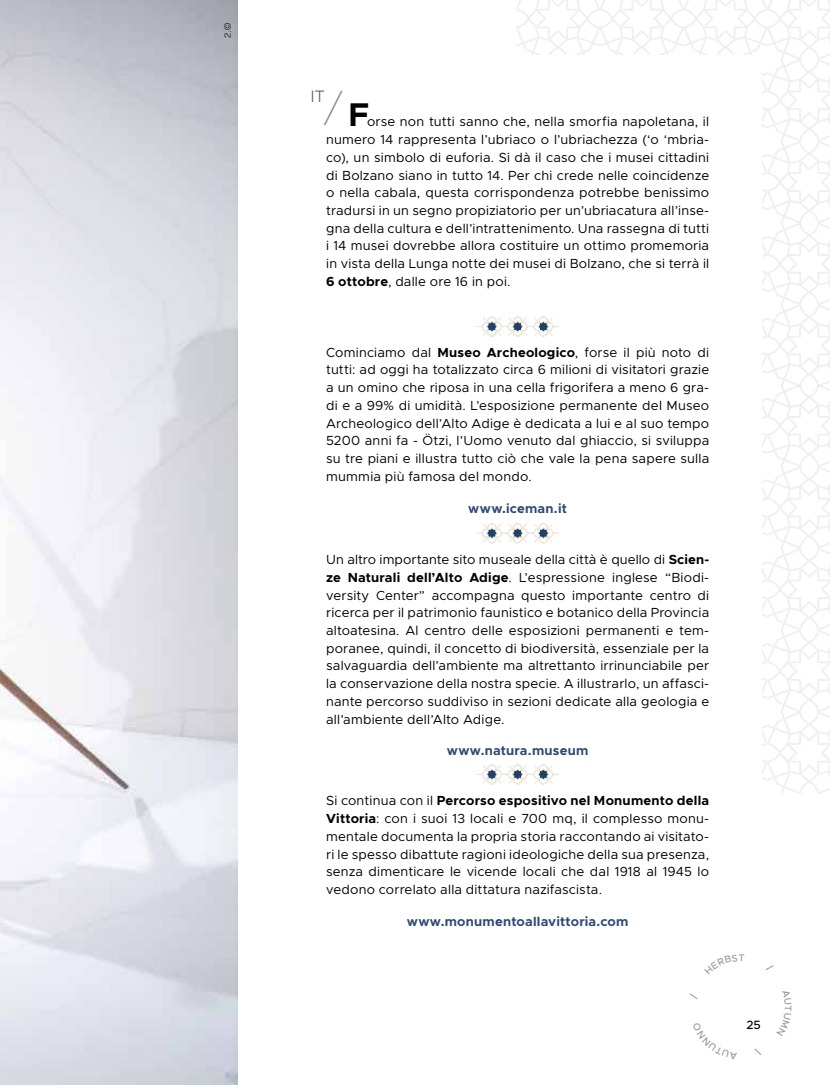
<style>
.page{position:relative;width:830px;height:1085px;background:#fff}
.page>*{position:absolute;margin:0;border:0;box-sizing:border-box;transform-origin:0 0}
.t1{font:100 42px "Metropolis";color:#8d8c8c}
.t2{font:300 16.65px "Metropolis";color:#5c5c5b}
.t3{font:13.2px/17.7px "Metropolis";letter-spacing:.015em;color:#000;text-align:justify}
.t4{font:700 13.2px "Metropolis";letter-spacing:.015em;color:#2f4a76}
.t5{font:500 12px "Metropolis";color:#000}
.t6{font:300 9px "Helvetica";color:#000}
.s1{font-weight:700}
</style>
<div class="page">
<img style="left:0;top:0;width:238px;height:1084px">
<svg style="left:476px;top:0;width:353px;height:793px"></svg>
<p class="t6" style="left:220px;top:38px;width:16px;rotate:-90deg">2.©</p>
<p class="t2" style="left:310px;top:86px;width:16px">IT</p>
<h1 class="t1" style="left:325px;top:82px;width:46px">/ <sub>F</sub></h1>
<p class="t3" style="left:326px;top:113px;width:384px;text-indent:41px">orse non tutti sanno che, nella smorfia napoletana, il numero 14 rappresenta l’ubriaco o l’ubriachezza (‘o ‘mbria&shy;co), un simbolo di euforia. Si dà il caso che i musei cittadini di Bolzano siano in tutto 14. Per chi crede nelle coincidenze o nella cabala, questa corrispondenza potrebbe benissimo tradursi in un segno propiziatorio per un’ubriacatura all’inse&shy;gna della cultura e dell’intrattenimento. Una rassegna di tutti i 14 musei dovrebbe allora costituire un ottimo promemoria in vista della Lunga notte dei musei di Bolzano, che si terrà il <span class="s1">6 ottobre</span>, dalle ore 16 in poi.</p>
<p class="t3" style="left:326px;top:343px;width:384px">Cominciamo dal <span class="s1">Museo Archeologico</span>, forse il più noto di tutti: ad oggi ha totalizzato circa 6 milioni di visitatori grazie a un omino che riposa in una cella frigorifera a meno 6 gra&shy;di e a 99% di umidità. L’esposizione permanente del Museo Archeologico dell’Alto Adige è dedicata a lui e al suo tempo 5200 anni fa - Ötzi, l’Uomo venuto dal ghiaccio, si sviluppa su tre piani e illustra tutto ciò che vale la pena sapere sulla mummia più famosa del mondo.</p>
<p class="t4" style="left:468px;top:500px;width:100px">www.iceman.it</p>
<p class="t3" style="left:326px;top:550px;width:384px">Un altro importante sito museale della città è quello di <span class="s1">Scien&shy;ze Naturali dell’Alto Adige</span>. L’espressione inglese “Biodi&shy;versity Center” accompagna questo importante centro di ricerca per il patrimonio faunistico e botanico della Provincia altoatesina. Al centro delle esposizioni permanenti e tem&shy;poranee, quindi, il concetto di biodiversità, essenziale per la salvaguardia dell’ambiente ma altrettanto irrinunciabile per la conservazione della nostra specie. A illustrarlo, un affasci&shy;nante percorso suddiviso in sezioni dedicate alla geologia e all’ambiente dell’Alto Adige.</p>
<p class="t4" style="left:446px;top:741px;width:143px">www.natura.museum</p>
<p class="t3" style="left:326px;top:792px;width:384px">Si continua con il <span class="s1">Percorso espositivo nel Monumento della Vittoria</span>: con i suoi 13 locali e 700 mq, il complesso monu&shy;mentale documenta la propria storia raccontando ai visitato&shy;ri le spesso dibattute ragioni ideologiche della sua presenza, senza dimenticare le vicende locali che dal 1918 al 1945 lo vedono correlato alla dittatura nazifascista.</p>
<p class="t4" style="left:406px;top:913px;width:223px">www.monumentoallavittoria.com</p>
<p class="t5" style="left:746px;top:1016px;width:16px">25</p>
</div>
